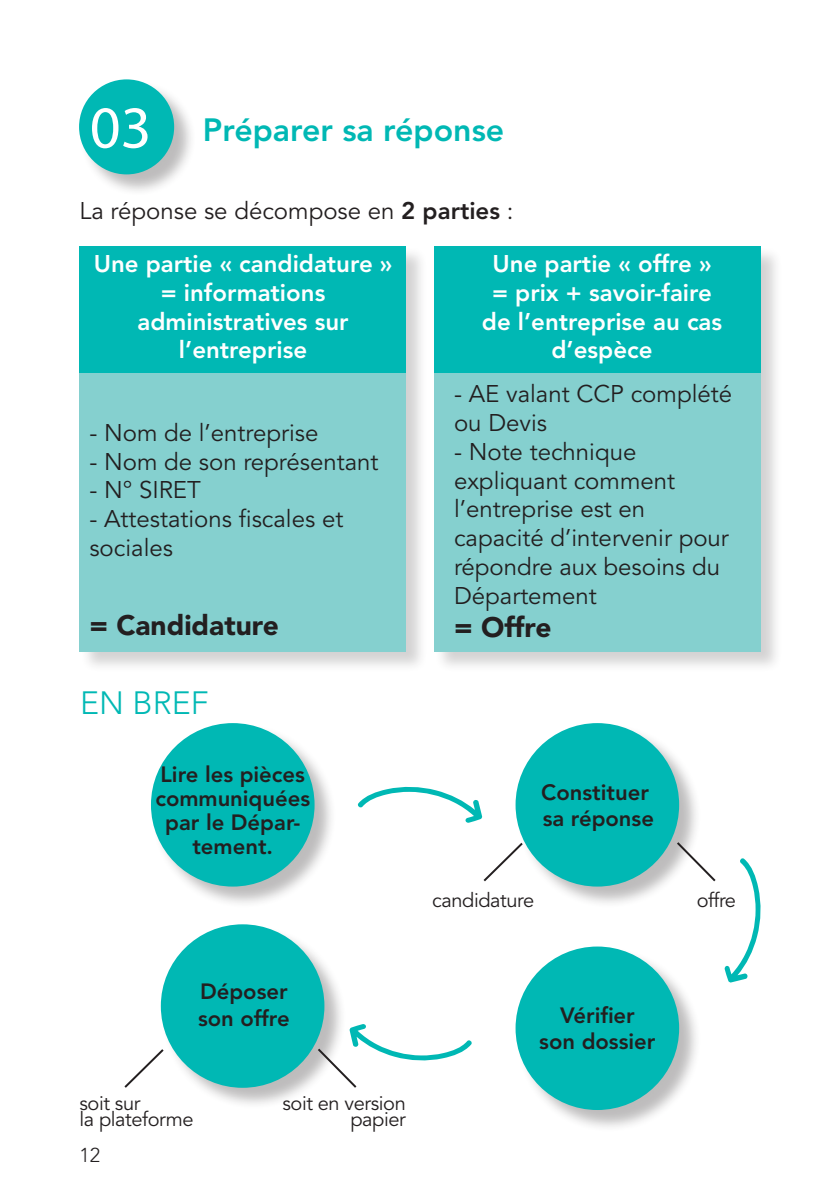
<style>
.page{position:relative;width:840px;height:1191px;background:#fff}
.page>*{position:absolute;margin:0;border:0;box-sizing:border-box;transform-origin:0 0}
.t1{font:60px "Myriad Pro";color:#fff}
.t2{font:800 32px "Avenir LT Std";color:#00b8b4}
.t3{font:300 32px "Avenir LT Std";color:#00b8b4}
.t4{font:900 28px "Avenir LT Std";color:#231f20}
.t5{font:24px/28.8px "Avenir LT Std";color:#231f20}
.t6{font:800 24px/28.8px "Avenir LT Std";color:#fff;text-align:center}
.t7{font:800 22px/24px "Avenir LT Std";color:#231f20;text-align:center}
.t8{font:20px/16px "Avenir LT Std";letter-spacing:-.02em;color:#231f20}
.t9{font:300 20px "Avenir LT Std";color:#231f20}
.s1{font-weight:800}
</style>
<div class="page">
<div style="left:434px;top:246px;width:348px;height:427px;background:#231f20;opacity:.2"></div>
<div style="left:434px;top:246px;width:326px;height:405px;background:#85d0cf"></div>
<div style="left:434px;top:246px;width:326px;height:126px;background:#00b8b4"></div>
<div style="left:80px;top:246px;width:347px;height:427px;background:#231f20;opacity:.2"></div>
<div style="left:79px;top:246px;width:326px;height:405px;background:#85d0cf"></div>
<div style="left:79px;top:246px;width:326px;height:126px;background:#00b8b4"></div>
<div style="left:79px;top:80px;width:117px;height:116px;background:#231f20;opacity:.3"></div>
<div style="left:79px;top:79px;width:95px;height:95px;background:#00b8b4;border-radius:50%"></div>
<div style="left:151px;top:723px;width:185px;height:185px;background:#231f20;opacity:.3"></div>
<div style="left:151px;top:723px;width:163px;height:163px;background:#00b8b4;border-radius:50%"></div>
<div style="left:515px;top:947px;width:185px;height:185px;background:#231f20;opacity:.3"></div>
<div style="left:515px;top:946px;width:163px;height:164px;background:#00b8b4;border-radius:50%"></div>
<div style="left:515px;top:723px;width:185px;height:185px;background:#231f20;opacity:.3"></div>
<div style="left:515px;top:723px;width:163px;height:163px;background:#00b8b4;border-radius:50%"></div>
<div style="left:161px;top:924px;width:185px;height:185px;background:#231f20;opacity:.3"></div>
<div style="left:161px;top:924px;width:163px;height:163px;background:#00b8b4;border-radius:50%"></div>
<svg style="left:357px;top:786px;width:125px;height:37px"></svg>
<svg style="left:724px;top:858px;width:37px;height:124px"></svg>
<svg style="left:483px;top:840px;width:41px;height:43px"></svg>
<svg style="left:124px;top:1047px;width:42px;height:43px"></svg>
<svg style="left:674px;top:840px;width:42px;height:43px"></svg>
<svg style="left:315px;top:1023px;width:157px;height:67px"></svg>
<h1 class="t1" style="left:90px;top:91px;width:63px">03</h1>
<h2 class="t2" style="left:203px;top:111px;width:303px">Préparer sa réponse</h2>
<p class="t5" style="left:79px;top:197px;width:435px">La réponse se décompose en <span class="s1">2 parties</span> :</p>
<p class="t6" style="left:94px;top:249px;width:300px">Une partie « candidature » = informations administratives sur l’entreprise</p>
<p class="t5" style="left:89px;top:419px;width:230px">- Nom de l’entreprise</p>
<p class="t5" style="left:89px;top:447px;width:290px">- Nom de son représentant</p>
<p class="t5" style="left:89px;top:476px;width:113px">- N° SIRET</p>
<p class="t5" style="left:89px;top:505px;width:255px">- Attestations fiscales et sociales</p>
<p class="t4" style="left:89px;top:608px;width:191px">= Candidature</p>
<h2 class="t3" style="left:80px;top:684px;width:130px">EN BREF</h2>
<p class="t7" style="left:155px;top:762px;width:156px">Lire les pièces communiquées par le Dépar&shy;tement.</p>
<p class="t6" style="left:481px;top:249px;width:242px">Une partie « offre » = prix + savoir-faire de l’entreprise au cas d’espèce</p>
<p class="t5" style="left:454px;top:380px;width:279px">- AE valant CCP complété ou Devis</p>
<p class="t5" style="left:454px;top:438px;width:276px">- Note technique expliquant comment l’entreprise est en capacité d’intervenir pour répondre aux besoins du<br>Département</p>
<p class="t4" style="left:454px;top:610px;width:99px">= Offre</p>
<p class="t7" style="left:541px;top:779px;width:114px;line-height:26.4px;text-align:left">Constituer sa réponse</p>
<p class="t8" style="left:432px;top:893px;width:103px">candidature</p>
<p class="t8" style="left:696px;top:893px;width:41px">offre</p>
<p class="t7" style="left:198px;top:978px;width:93px;line-height:26.4px;text-align:left">Déposer son offre</p>
<p class="t8" style="left:79px;top:1096px;width:116px">soit sur<br>la plateforme</p>
<p class="t9" style="left:79px;top:1143px;width:22px">12</p>
<p class="t8" style="left:282px;top:1095px;width:125px;text-align:right">soit en version papier</p>
<p class="t7" style="left:539px;top:1002px;width:118px;line-height:26.4px">Vérifier<br>son dossier</p>
</div>
